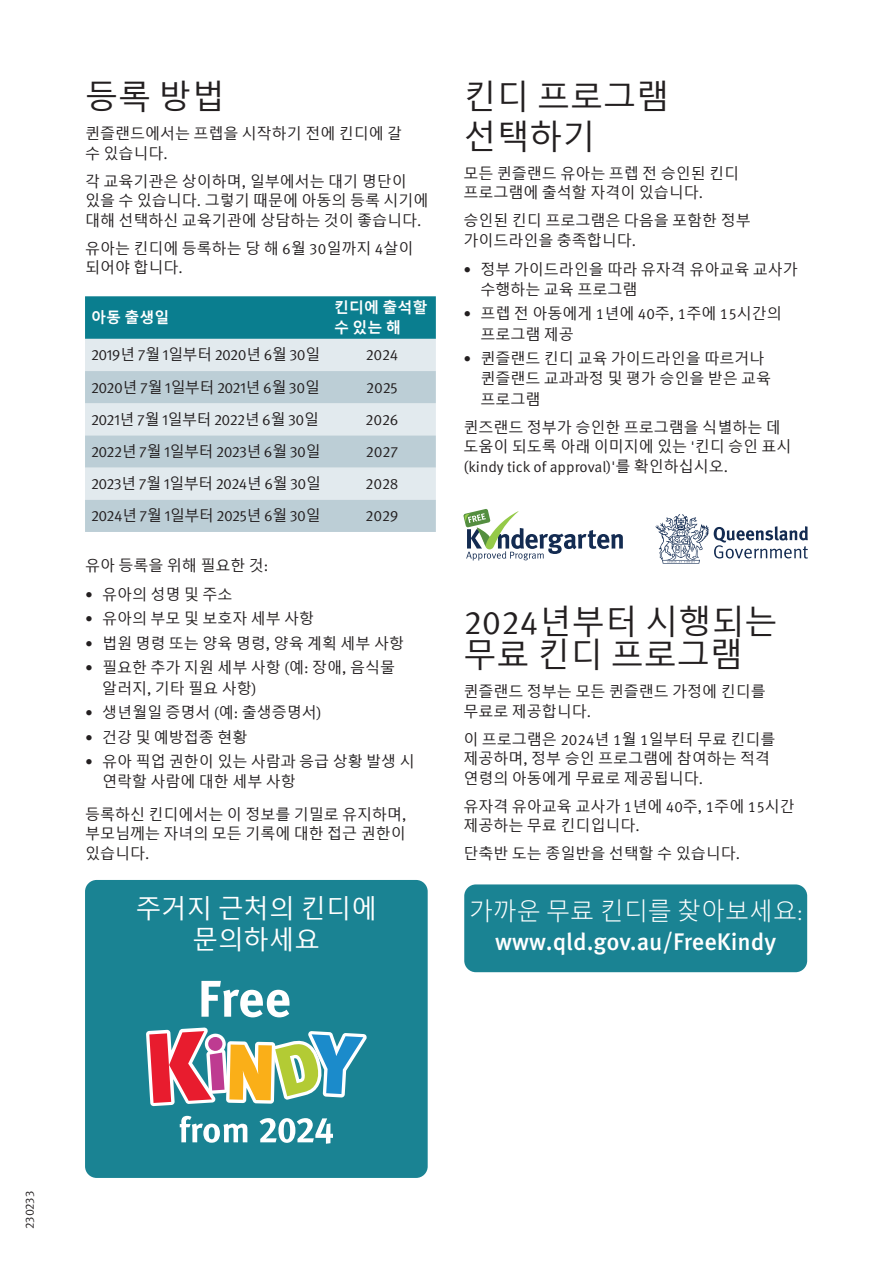
<style>
.page{position:relative;width:893px;height:1263px;background:#fff}
.page>*{position:absolute;margin:0;border:0;box-sizing:border-box;transform-origin:0 0}
.head_1A{font:33px/39.6px "Malgun Gothic";color:#231f20}
.t1{font:25.5px/30.6px "Malgun Gothic";color:#fff;text-align:center}
.copy{font:500 24px/30px "Meta OT";color:#fff;text-align:center}
.copy-2{font:15px/19.5px "Malgun Gothic";color:#231f20}
.bullets{font:15px/20.2px "Malgun Gothic";color:#231f20}
.copy-3{font:15px "Meta OT Norm";color:#231f20}
.bullets_last{font:15px/20.2px "Malgun Gothic";color:#231f20}
.copy-4{font:700 15px/19.5px "Malgun Gothic";color:#fff}
.Caption__Meta8{font:12px "Meta OT Norm";color:#231f20}
.s1{font-family:"Meta OT Norm"}
.s2{font-family:"Malgun Gothic"}
.s3{font-family:"Malgun Gothic";font-weight:300}
.s4{font-weight:300}
</style>
<div class="page">
<div style="left:85px;top:880px;width:343px;height:298px;background:#1a8393;border-radius:12px"></div>
<svg style="left:146px;top:1027px;width:221px;height:79px"></svg>
<svg style="left:201px;top:981px;width:89px;height:36px"></svg>
<svg style="left:180px;top:1116px;width:153px;height:28px"></svg>
<div style="left:85px;top:296px;width:351px;height:43px;background:#0a7e8f"></div>
<div style="left:85px;top:339px;width:351px;height:32px;background:#e2eaee"></div>
<svg style="left:85px;top:371px;width:351px;height:161px;background:#cbd9df"></svg>
<div style="left:464px;top:884px;width:343px;height:88px;background:#1a8393;border-radius:12px"></div>
<svg style="left:656px;top:514px;width:152px;height:50px"></svg>
<svg style="left:463px;top:509px;width:160px;height:52px"></svg>
<p class="head_1A" style="left:85px;top:78px;width:141px">등록 방법</p>
<p class="copy-2" style="left:85px;top:124px;width:319px">퀸즐랜드에서는 프렙을 시작하기 전에 킨디에 갈 수 있습니다<span class="s1">.</span></p>
<p class="copy-2" style="left:85px;top:172px;width:345px">각 교육기관은 상이하며<span class="s1">,</span> 일부에서는 대기 명단이 있을 수 있습니다<span class="s1">.</span> 그렇기 때문에 아동의 등록 시기에 대해 선택하신 교육기관에 상담하는 것이 좋습니다<span class="s1">.</span></p>
<p class="copy-2" style="left:85px;top:239px;width:330px">유아는 킨디에 등록하는 당 해 <span class="s1">6</span>월 <span class="s1">30</span>일까지 <span class="s1">4</span>살이 되어야 합니다<span class="s1">.</span></p>
<p class="copy-4" style="left:91px;top:308px;width:80px">아동 출생일</p>
<p class="copy-4" style="left:334px;top:298px;width:95px">킨디에 출석할 수있는해</p>
<p class="copy-3" style="left:91px;top:346px;width:231px">2019<span class="s2">년</span> 7<span class="s2">월</span> 1<span class="s2">일부터</span> 2020<span class="s2">년</span> 6<span class="s2">월</span> 30<span class="s2">일</span></p>
<p class="copy-3" style="left:366px;top:346px;width:34px">2024</p>
<p class="copy-3" style="left:91px;top:378px;width:230px">2020<span class="s2">년</span> 7<span class="s2">월</span> 1<span class="s2">일부터</span> 2021<span class="s2">년</span> 6<span class="s2">월</span> 30<span class="s2">일</span></p>
<p class="copy-3" style="left:366px;top:378px;width:33px">2025</p>
<p class="copy-3" style="left:91px;top:411px;width:229px">2021<span class="s2">년</span> 7<span class="s2">월</span> 1<span class="s2">일부터</span> 2022<span class="s2">년</span> 6<span class="s2">월</span> 30<span class="s2">일</span></p>
<p class="copy-3" style="left:365px;top:411px;width:35px">2026</p>
<p class="copy-3" style="left:91px;top:443px;width:231px">2022<span class="s2">년</span> 7<span class="s2">월</span> 1<span class="s2">일부터</span> 2023<span class="s2">년</span> 6<span class="s2">월</span> 30<span class="s2">일</span></p>
<p class="copy-3" style="left:366px;top:443px;width:34px">2027</p>
<p class="copy-3" style="left:91px;top:475px;width:231px">2023<span class="s2">년</span> 7<span class="s2">월</span> 1<span class="s2">일부터</span> 2024<span class="s2">년</span> 6<span class="s2">월</span> 30<span class="s2">일</span></p>
<p class="copy-3" style="left:365px;top:475px;width:35px">2028</p>
<p class="copy-3" style="left:91px;top:507px;width:231px">2024<span class="s2">년</span> 7<span class="s2">월</span> 1<span class="s2">일부터</span> 2025<span class="s2">년</span> 6<span class="s2">월</span> 30<span class="s2">일</span></p>
<p class="copy-3" style="left:365px;top:507px;width:35px">2029</p>
<p class="copy-2" style="left:85px;top:556px;width:185px">유아 등록을 위해 필요한 것<span class="s1">:</span></p>
<p class="bullets" style="left:85px;top:584px;width:149px"><span class="s1">•</span> 유아의 성명 및 주소</p>
<p class="bullets" style="left:85px;top:609px;width:231px"><span class="s1">•</span> 유아의 부모 및 보호자 세부 사항</p>
<p class="bullets" style="left:85px;top:633px;width:320px"><span class="s1">•</span> 법원 명령 또는 양육 명령<span class="s1">,</span> 양육 계획 세부 사항</p>
<p class="bullets" style="left:102px;top:658px;width:294px;text-indent:-17px"><span class="s1">•</span> 필요한 추가 지원 세부 사항 <span class="s1">(</span>예<span class="s1">:</span> 장애<span class="s1">,</span> 음식물 알러지<span class="s1">,</span> 기타 필요 사항<span class="s1">)</span></p>
<p class="bullets" style="left:85px;top:703px;width:238px"><span class="s1">•</span> 생년월일 증명서 <span class="s1">(</span>예<span class="s1">:</span> 출생증명서<span class="s1">)</span></p>
<p class="bullets" style="left:85px;top:727px;width:164px"><span class="s1">•</span> 건강 및 예방접종 현황</p>
<p class="bullets_last" style="left:102px;top:752px;width:314px;text-indent:-17px"><span class="s1">•</span> 유아 픽업 권한이 있는 사람과 응급 상황 발생 시 연락할 사람에 대한 세부 사항</p>
<p class="copy-2" style="left:85px;top:805px;width:323px;text-align:justify">등록하신 킨디에서는 이 정보를 기밀로 유지하며<span class="s1">, </span>부모님께는 자녀의 모든 기록에 대한 접근 권한이 있습니다<span class="s1">.</span></p>
<p class="t1" style="left:136px;top:894px;width:243px">주거지 근처의 킨디에 문의하세요</p>
<p class="head_1A" style="left:463px;top:78px;width:207px">킨디 프로그램 선택하기</p>
<p class="copy-2" style="left:463px;top:164px;width:277px">모든 퀸즐랜드 유아는 프렙 전 승인된 킨디 프로그램에 출석할 자격이 있습니다<span class="s1">.</span></p>
<p class="copy-2" style="left:463px;top:211px;width:289px">승인된 킨디 프로그램은 다음을 포함한 정부 가이드라인을 충족합니다<span class="s1">.</span></p>
<p class="bullets" style="left:480px;top:259px;width:319px;text-indent:-17px"><span class="s1">•</span> 정부 가이드라인을 따라 유자격 유아교육 교사가 수행하는 교육 프로그램</p>
<p class="bullets" style="left:480px;top:304px;width:303px;text-indent:-17px"><span class="s1">•</span> 프렙 전 아동에게 <span class="s1">1</span>년에 <span class="s1">40</span>주<span class="s1">, 1</span>주에 <span class="s1">15</span>시간의 프로그램 제공</p>
<p class="bullets_last" style="left:480px;top:349px;width:292px;text-indent:-17px"><span class="s1">•</span> 퀸즐랜드 킨디 교육 가이드라인을 따르거나 퀸즐랜드 교과과정 및 평가 승인을 받은 교육 프로그램</p>
<p class="copy-2" style="left:463px;top:418px;width:330px">퀸즈랜드 정부가 승인한 프로그램을 식별하는 데 도움이 되도록 아래 이미지에 있는 <span class="s1">'</span>킨디 승인 표시 <span class="s1">(kindy tick of approval)'</span>를 확인하십시오<span class="s1">.</span></p>
<p class="head_1A" style="left:463px;top:606px;width:315px;line-height:33px"><span class="s1">2024</span>년부터 시행되는 무료 킨디 프로그램</p>
<p class="copy-2" style="left:463px;top:682px;width:304px">퀸즐랜드 정부는 모든 퀸즐랜드 가정에 킨디를 무료로 제공합니다<span class="s1">.</span></p>
<p class="copy-2" style="left:463px;top:730px;width:313px">이 프로그램은 <span class="s1">2024</span>년 <span class="s1">1</span>월 <span class="s1">1</span>일부터 무료 킨디를 제공하며<span class="s1">,</span> 정부 승인 프로그램에 참여하는 적격 연령의 아동에게 무료로 제공됩니다<span class="s1">.</span></p>
<p class="copy-2" style="left:463px;top:797px;width:333px">유자격 유아교육 교사가 <span class="s1">1</span>년에 <span class="s1">40</span>주<span class="s1">, 1</span>주에 <span class="s1">15</span>시간 제공하는 무료 킨디입니다<span class="s1">.</span></p>
<p class="copy-2" style="left:463px;top:844px;width:278px">단축반 도는 종일반을 선택할 수 있습니다<span class="s1">.</span></p>
<p class="copy" style="left:469px;top:897px;width:336px"><span class="s3">가까운 무료 킨디를 찾아보세요</span><span class="s4">: </span>www.qld.gov.au/FreeKindy</p>
<p class="Caption__Meta8" style="left:22px;top:1229px;width:39px;rotate:-90deg">230233</p>
</div>
